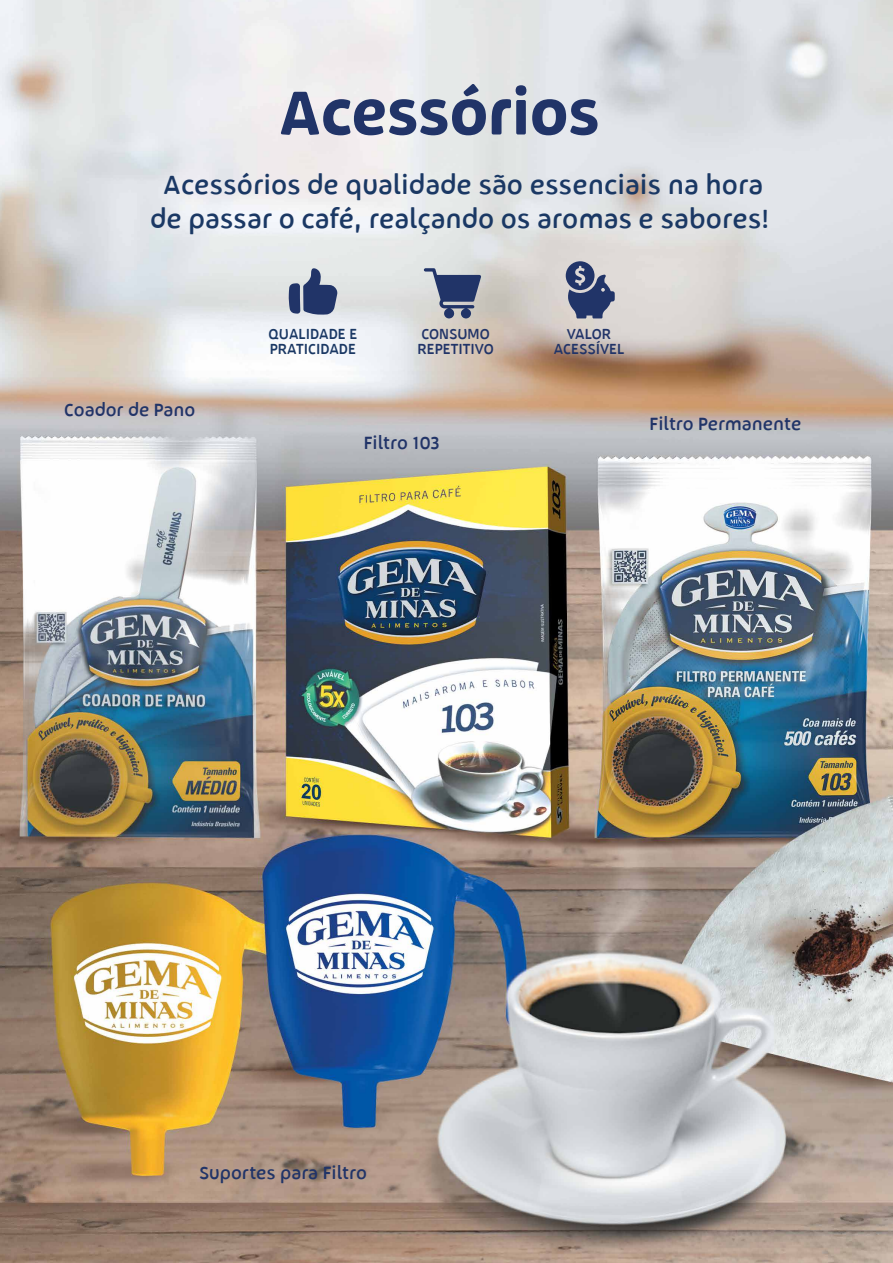
<style>
.page{position:relative;width:893px;height:1263px;background:#fff}
.page>*{position:absolute;margin:0;border:0;box-sizing:border-box;transform-origin:0 0}
.t1{font:600 79.2px "Lawabo";letter-spacing:-.01em;color:#213468}
.t2{font:33.3px/33.5px "Lawabo";color:#1a3864;text-align:center}
.t3{font:22.35px "Lawabo";color:#213468}
.t4{font:18.45px/15.5px "Lawabo";color:#213468}
.t5{font:18.45px/15.5px "Lawabo";color:#1a3864}
</style>
<div class="page">
<img style="left:0;top:0;width:893px;height:1263px">
<svg style="left:289px;top:268px;width:48px;height:47px;background:#6b7898"></svg>
<svg style="left:566px;top:261px;width:49px;height:57px;background:#6a7392"></svg>
<svg style="left:424px;top:268px;width:57px;height:50px;background:#7c869d"></svg>
<h1 class="t1" style="left:279px;top:68px;width:322px">Acessórios</h1>
<p class="t2" style="left:150px;top:167px;width:621px">Acessórios de qualidade são essenciais na hora de passar o café, realçando os aromas e sabores!</p>
<p class="t3" style="left:64px;top:397px;width:133px">Coador de Pano</p>
<p class="t5" style="left:268px;top:325px;width:91px">QUALIDADE E<br>PRATICIDADE</p>
<p class="t4" style="left:417px;top:325px;width:78px">CONSUMO<br>REPETITIVO</p>
<p class="t4" style="left:554px;top:325px;width:72px;text-align:center">VALOR<br>ACESSÍVEL</p>
<p class="t3" style="left:364px;top:430px;width:77px">Filtro 103</p>
<p class="t3" style="left:649px;top:411px;width:153px">Filtro Permanente</p>
<p class="t3" style="left:199px;top:1160px;width:169px">Suportes para Filtro</p>
</div>
